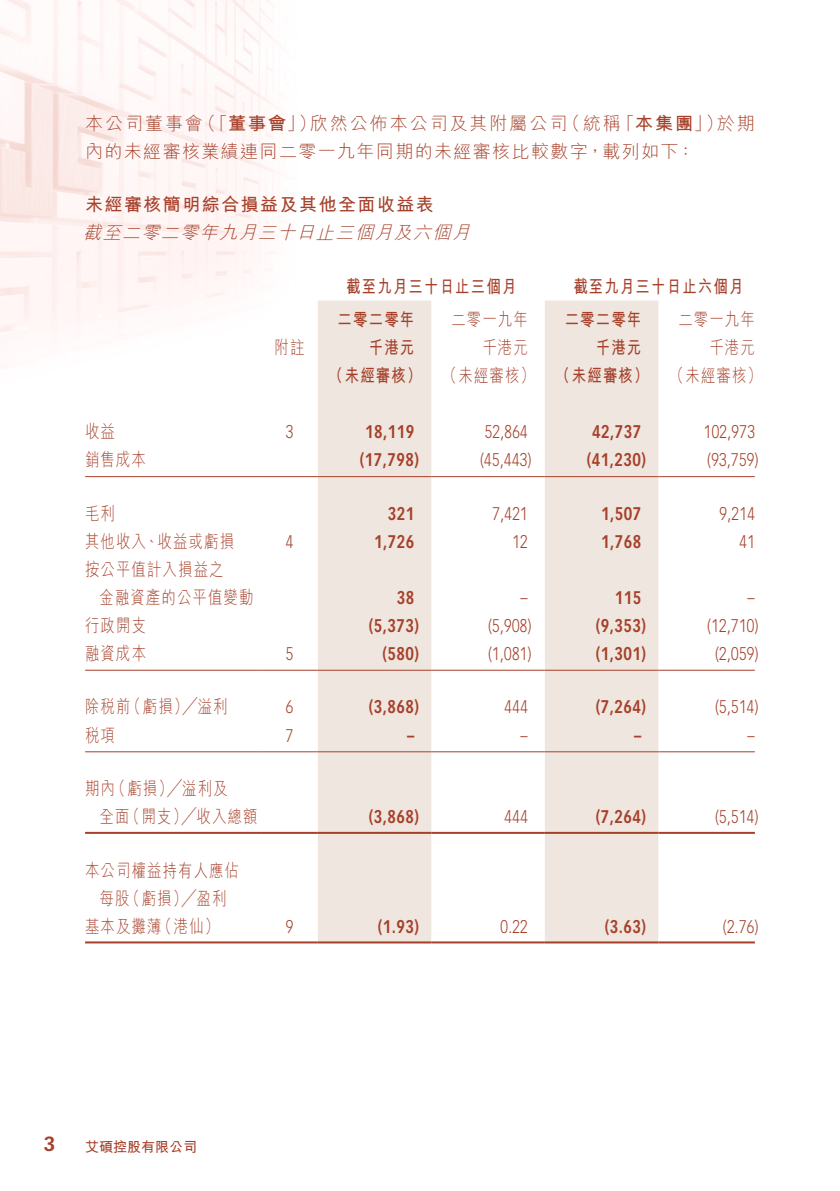
<style>
.page{position:relative;width:840px;height:1191px;background:#fff}
.page>*{position:absolute;margin:0;border:0;box-sizing:border-box;transform-origin:0 0}
.t1{font:700 20px "Vectora LT Std";color:#a6402a}
.t2{font:300 18px/28px "M Hei HK";letter-spacing:.075em;color:#a6402a;scale:.8 1}
.t3{font:700 18px "Vectora LT Std";letter-spacing:.03em;color:#a6402a;scale:.8 1}
.t4{font:300 18px "Vectora LT Std";letter-spacing:.025em;color:#a6402a;scale:.8 1}
.t5{font:300 18px/28px "M Hei HK";letter-spacing:.075em;color:#a6402a}
.t6{font:700 18px "M Hei HK";letter-spacing:.08em;color:#a6402a;scale:.8 1}
.t7{font:italic 300 18px "M Hei HK";color:#a6402a}
.t8{font:700 18px "M Hei HK";letter-spacing:.08em;color:#a6402a}
.t9{font:700 14px "M Hei HK";color:#a6402a}
.s1{font-weight:700}
</style>
<div class="page">
<img style="left:0;top:0;width:755px;height:944px">
<svg style="left:317px;top:300px;width:341px;height:641px;fill:#eee6df"></svg>
<hr style="left:85px;top:476px;width:176px;height:1px;background:#a6402a">
<hr style="left:261px;top:476px;width:56px;height:1px;background:#a6402a">
<hr style="left:317px;top:476px;width:114px;height:1px;background:#a6402a">
<hr style="left:431px;top:476px;width:113px;height:1px;background:#a6402a">
<hr style="left:544px;top:476px;width:114px;height:1px;background:#a6402a">
<hr style="left:658px;top:476px;width:96px;height:1px;background:#a6402a">
<hr style="left:85px;top:669px;width:176px;height:1px;background:#a6402a">
<hr style="left:261px;top:669px;width:56px;height:1px;background:#a6402a">
<hr style="left:317px;top:669px;width:114px;height:1px;background:#a6402a">
<hr style="left:431px;top:669px;width:113px;height:1px;background:#a6402a">
<hr style="left:544px;top:669px;width:114px;height:1px;background:#a6402a">
<hr style="left:658px;top:669px;width:96px;height:1px;background:#a6402a">
<hr style="left:85px;top:751px;width:176px;height:1px;background:#a6402a">
<hr style="left:261px;top:751px;width:56px;height:1px;background:#a6402a">
<hr style="left:317px;top:751px;width:114px;height:1px;background:#a6402a">
<hr style="left:431px;top:751px;width:113px;height:1px;background:#a6402a">
<hr style="left:544px;top:751px;width:114px;height:1px;background:#a6402a">
<hr style="left:658px;top:751px;width:96px;height:1px;background:#a6402a">
<hr style="left:85px;top:832px;width:176px;height:2px;background:#a6402a">
<hr style="left:261px;top:832px;width:56px;height:2px;background:#a6402a">
<hr style="left:317px;top:832px;width:114px;height:2px;background:#a6402a">
<hr style="left:431px;top:832px;width:113px;height:2px;background:#a6402a">
<hr style="left:544px;top:832px;width:114px;height:2px;background:#a6402a">
<hr style="left:658px;top:832px;width:96px;height:2px;background:#a6402a">
<hr style="left:85px;top:941px;width:176px;height:2px;background:#a6402a">
<hr style="left:261px;top:941px;width:56px;height:2px;background:#a6402a">
<hr style="left:317px;top:941px;width:114px;height:2px;background:#a6402a">
<hr style="left:431px;top:941px;width:113px;height:2px;background:#a6402a">
<hr style="left:544px;top:941px;width:114px;height:2px;background:#a6402a">
<hr style="left:658px;top:941px;width:96px;height:2px;background:#a6402a">
<p class="t5" style="left:85px;top:109px;width:670px">本公司董事會（「<span class="s1">董事會</span>」）欣然公佈本公司及其附屬公司（統稱「<span class="s1">本集團</span>」）於期內的未經審核業績連同二零一九年同期的未經審核比較數字，載列如下：</p>
<p class="t8" style="left:85px;top:191px;width:350px">未經審核簡明綜合損益及其他全面收益表</p>
<p class="t7" style="left:83px;top:223px;width:392px">截至二零二零年九月三十日止三個月及六個月</p>
<p class="t6" style="left:346px;top:273px;width:214px">截至九月三十日止三個月</p>
<p class="t6" style="left:573px;top:273px;width:214px">截至九月三十日止六個月</p>
<p class="t6" style="left:337px;top:306px;width:97px">二零二零年</p>
<p class="t2" style="left:451px;top:305px;width:97px">二零一九年</p>
<p class="t6" style="left:564px;top:306px;width:97px">二零二零年</p>
<p class="t2" style="left:678px;top:305px;width:97px">二零一九年</p>
<p class="t2" style="left:274px;top:333px;width:39px">附註</p>
<p class="t6" style="left:368px;top:334px;width:58px">千港元</p>
<p class="t2" style="left:482px;top:333px;width:58px">千港元</p>
<p class="t6" style="left:595px;top:334px;width:58px">千港元</p>
<p class="t2" style="left:328px;top:333px;width:543px;text-indent:380px">千港元<span class="s1">（未經審核）</span> （未經審核） <span class="s1">（未經審核）</span> （未經審核）</p>
<p class="t2" style="left:85px;top:417px;width:39px">收益</p>
<p class="t4" style="left:285px;top:421px;width:11px">3</p>
<p class="t3" style="left:365px;top:421px;width:63px">18,119</p>
<p class="t4" style="left:484px;top:421px;width:55px">52,864</p>
<p class="t3" style="left:592px;top:421px;width:63px">42,737</p>
<p class="t4" style="left:703px;top:421px;width:65px">102,973</p>
<p class="t2" style="left:85px;top:445px;width:78px">銷售成本</p>
<p class="t3" style="left:359px;top:449px;width:75px">(17,798)</p>
<p class="t4" style="left:480px;top:449px;width:66px">(45,443)</p>
<p class="t3" style="left:586px;top:449px;width:75px">(41,230)</p>
<p class="t4" style="left:706px;top:449px;width:66px">(93,759)</p>
<p class="t2" style="left:85px;top:499px;width:39px">毛利</p>
<p class="t3" style="left:387px;top:502px;width:35px">321</p>
<p class="t4" style="left:492px;top:503px;width:45px">7,421</p>
<p class="t3" style="left:601px;top:502px;width:52px">1,507</p>
<p class="t4" style="left:719px;top:503px;width:45px">9,214</p>
<p class="t2" style="left:85px;top:527px;width:188px">其他收入、收益或虧損</p>
<p class="t4" style="left:285px;top:531px;width:11px">4</p>
<p class="t3" style="left:374px;top:530px;width:52px">1,726</p>
<p class="t4" style="left:512px;top:531px;width:21px">12</p>
<p class="t3" style="left:601px;top:530px;width:52px">1,768</p>
<p class="t4" style="left:739px;top:531px;width:21px">41</p>
<p class="t2" style="left:99px;top:555px;width:194px;text-indent:-14px">按公平值計入損益之<br>金融資產的公平值變動</p>
<p class="t3" style="left:396px;top:586px;width:23px">38</p>
<p class="t4" style="left:520px;top:587px;width:10px">–</p>
<p class="t3" style="left:614px;top:586px;width:35px">115</p>
<p class="t4" style="left:747px;top:587px;width:10px">–</p>
<p class="t2" style="left:85px;top:611px;width:78px">行政開支</p>
<p class="t3" style="left:368px;top:614px;width:64px">(5,373)</p>
<p class="t4" style="left:488px;top:615px;width:56px">(5,908)</p>
<p class="t3" style="left:595px;top:614px;width:64px">(9,353)</p>
<p class="t4" style="left:706px;top:615px;width:66px">(12,710)</p>
<p class="t2" style="left:85px;top:639px;width:78px">融資成本</p>
<p class="t4" style="left:285px;top:643px;width:11px">5</p>
<p class="t3" style="left:382px;top:642px;width:47px">(580)</p>
<p class="t4" style="left:488px;top:643px;width:56px">(1,081)</p>
<p class="t3" style="left:595px;top:642px;width:64px">(1,301)</p>
<p class="t4" style="left:714px;top:643px;width:56px">(2,059)</p>
<p class="t2" style="left:85px;top:692px;width:179px">除稅前（虧損）╱溢利</p>
<p class="t4" style="left:285px;top:696px;width:11px">6</p>
<p class="t3" style="left:368px;top:696px;width:64px">(3,868)</p>
<p class="t4" style="left:504px;top:696px;width:31px">444</p>
<p class="t3" style="left:595px;top:696px;width:64px">(7,264)</p>
<p class="t4" style="left:714px;top:696px;width:56px">(5,514)</p>
<p class="t2" style="left:85px;top:720px;width:39px">稅項</p>
<p class="t4" style="left:285px;top:724px;width:11px">7</p>
<p class="t3" style="left:407px;top:724px;width:10px">–</p>
<p class="t4" style="left:520px;top:724px;width:10px">–</p>
<p class="t3" style="left:633px;top:724px;width:10px">–</p>
<p class="t4" style="left:747px;top:724px;width:10px">–</p>
<p class="t2" style="left:99px;top:774px;width:199px;text-indent:-14px">期內（虧損）╱溢利及<br>全面（開支）╱收入總額</p>
<p class="t3" style="left:368px;top:805px;width:64px">(3,868)</p>
<p class="t4" style="left:504px;top:806px;width:31px">444</p>
<p class="t3" style="left:595px;top:805px;width:64px">(7,264)</p>
<p class="t4" style="left:714px;top:806px;width:56px">(5,514)</p>
<p class="t2" style="left:85px;top:855px;width:194px">本公司權益持有人應佔</p>
<p class="t2" style="left:99px;top:883px;width:160px">每股（虧損）╱盈利</p>
<p class="t2" style="left:85px;top:911px;width:169px">基本及攤薄（港仙）</p>
<p class="t4" style="left:285px;top:915px;width:11px">9</p>
<p class="t3" style="left:377px;top:915px;width:53px">(1.93)</p>
<p class="t4" style="left:500px;top:915px;width:36px">0.22</p>
<p class="t3" style="left:604px;top:915px;width:53px">(3.63)</p>
<p class="t4" style="left:722px;top:915px;width:46px">(2.76)</p>
<p class="t1" style="left:43px;top:1131px;width:13px">3</p>
<p class="t9" style="left:85px;top:1136px;width:113px">艾碩控股有限公司</p>
</div>
